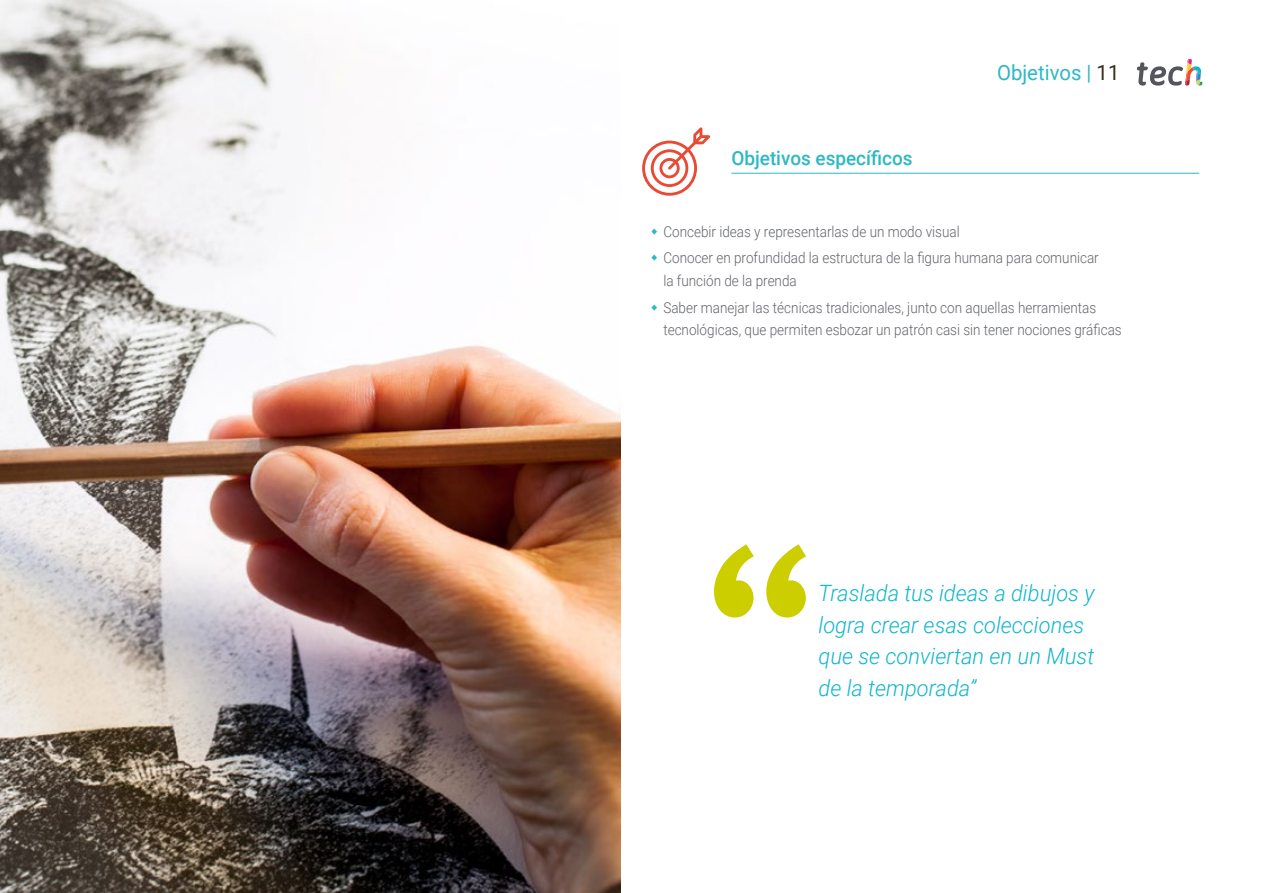
<style>
.page{position:relative;width:1263px;height:893px;background:#fff}
.page>*{position:absolute;margin:0;border:0;box-sizing:border-box;transform-origin:0 0}
.t1{font:italic 300 22.5px/31.5px "Roboto";color:#0fb6cf}
.t2{font:21px "Roboto";color:#2db8c5}
.t3{font:500 19.5px "Roboto";color:#2db8c5}
.t4{font:300 15px/26.7px "Roboto";color:#61646a;scale:.9 1}
.s1{color:#312e20}
</style>
<div class="page">
<hr style="left:731px;top:173px;width:468px;height:1px;background:#2db8c5">
<svg style="left:642px;top:127px;width:68px;height:69px"></svg>
<img style="left:0;top:0;width:621px;height:893px">
<svg style="left:1137px;top:59px;width:65px;height:27px"></svg>
<svg style="left:714px;top:544px;width:92px;height:73px"></svg>
<h3 class="t3" style="left:731px;top:144px;width:183px">Objetivos específicos</h3>
<h2 class="t2" style="left:997px;top:57px;width:124px">Objetivos | <span class="s1">11</span></h2>
<p class="t4" style="left:663px;top:217px;width:485px">Concebir ideas y representarlas de un modo visual<br>Conocer en profundidad la estructura de la figura humana para comunicar</p>
<p class="t4" style="left:663px;top:266px;width:482px">la función de la prenda<br>Saber manejar las técnicas tradicionales, junto con aquellas herramientas</p>
<p class="t4" style="left:663px;top:316px;width:511px">tecnológicas, que permiten esbozar un patrón casi sin tener nociones gráficas</p>
<h1 class="t1" style="left:818px;top:577px;width:278px">Traslada tus ideas a dibujos y logra crear esas colecciones que se conviertan en un Must de la temporada”</h1>
</div>
